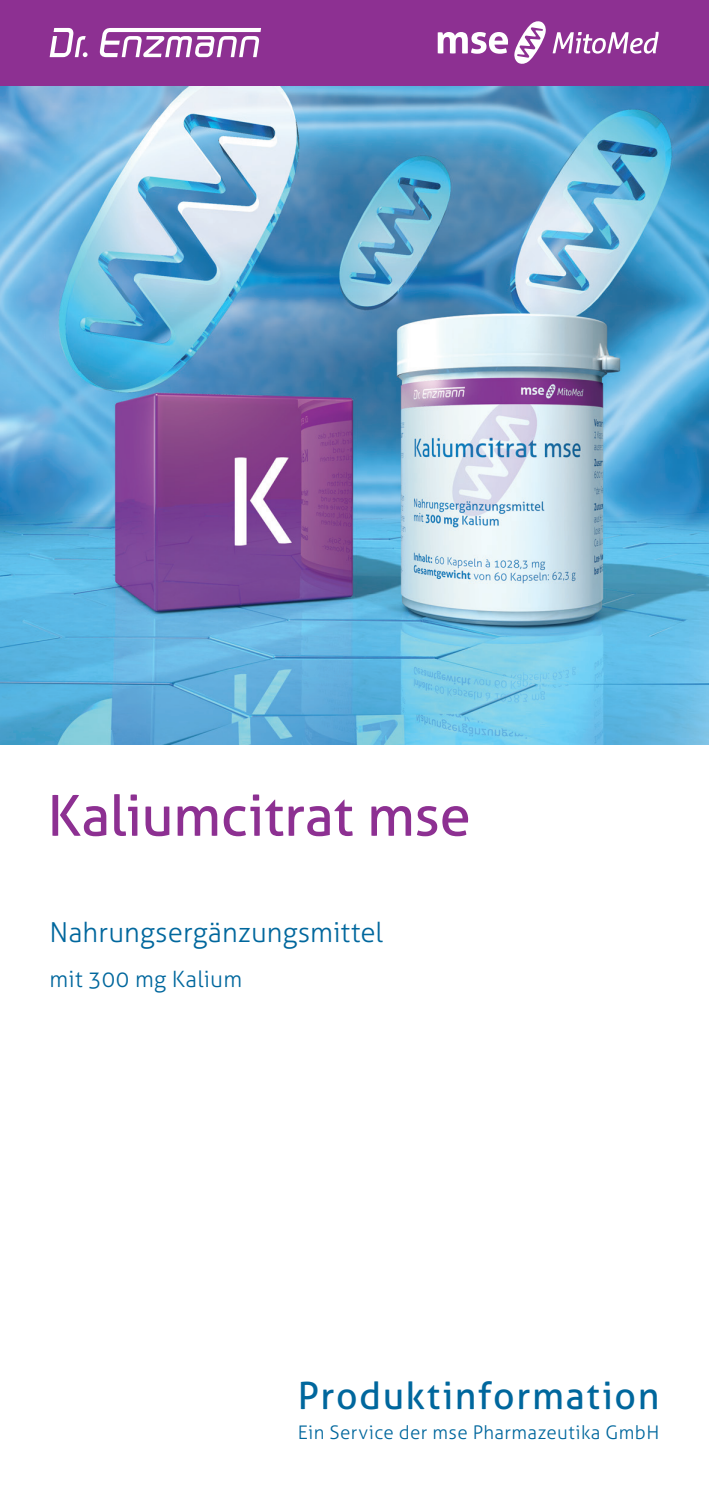
<style>
.page{position:relative;width:709px;height:1489px;background:#fff}
.page>*{position:absolute;margin:0;border:0;box-sizing:border-box;transform-origin:0 0}
.t1{font:56.25px "Aller";letter-spacing:-.005em;color:#8d3092}
.t2{font:37.5px "Aller";letter-spacing:.04em;color:#00679d}
.t3{font:300 27.5px "Aller";letter-spacing:.005em;color:#00679d}
.t4{font:300 22.5px "Aller";letter-spacing:.01em;color:#00679d}
.t5{font:300 18.75px "Aller";letter-spacing:.02em;color:#00679d}
</style>
<div class="page">
<img style="left:0;top:85px;width:709px;height:659px">
<div style="left:0;top:0;width:709px;height:85px;background:#8d3092"></div>
<svg style="left:50px;top:28px;width:211px;height:29px"></svg>
<svg style="left:552px;top:32px;width:106px;height:22px"></svg>
<svg style="left:438px;top:32px;width:70px;height:22px"></svg>
<svg style="left:514px;top:21px;width:32px;height:43px"></svg>
<h1 class="t1" style="left:47px;top:781px;width:425px">Kaliumcitrat mse</h1>
<h3 class="t3" style="left:50px;top:915px;width:335px">Nahrungsergänzungsmittel</h3>
<p class="t4" style="left:50px;top:965px;width:194px">mit 300 mg Kalium</p>
<h2 class="t2" style="left:298px;top:1372px;width:363px">Produktinformation</h2>
<p class="t5" style="left:298px;top:1421px;width:363px">Ein Service der mse Pharmazeutika GmbH</p>
</div>
